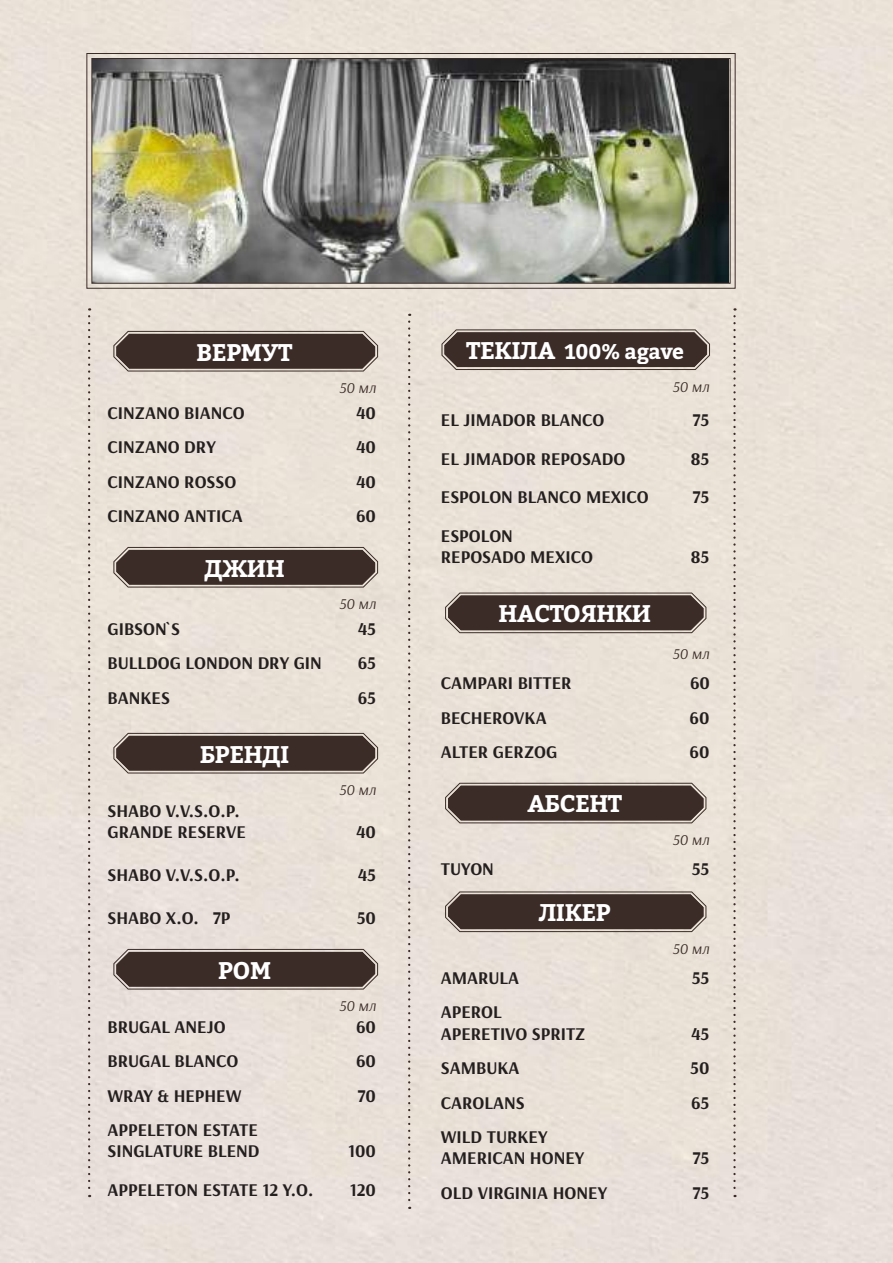
<style>
.page{position:relative;width:893px;height:1263px;background:#e9e1d8}
.page>*{position:absolute;margin:0;border:0;box-sizing:border-box;transform-origin:0 0}
.t1{font:700 24px "Bitter";letter-spacing:-.02em;color:#fff}
.t2{font:700 21px "Bitter";letter-spacing:-.03em;color:#fff}
.t3{font:700 18px/21.6px "Arsenal";color:#241f1f}
.t4{font:italic 15px "Arsenal";color:#3b2c28}
.s1{font-size:24px}
</style>
<div class="page">
<svg style="left:86px;top:53px;width:650px;height:236px;background:#c3b9b0"></svg>
<img style="left:91px;top:57px;width:640px;height:227px">
<svg style="left:88px;top:308px;width:2px;height:889px;background:#bbb0aa"></svg>
<svg style="left:408px;top:322px;width:2px;height:887px;background:#bcb2aa"></svg>
<svg style="left:112px;top:330px;width:267px;height:42px;background:#5d4f4a"></svg>
<div style="left:116px;top:334px;width:259px;height:34px;border:3px solid #3b2c28;border-radius:12px"></div>
<svg style="left:112px;top:546px;width:267px;height:42px;background:#5c4f49"></svg>
<div style="left:116px;top:550px;width:259px;height:35px;border:3px solid #3b2c28;border-radius:12px"></div>
<svg style="left:112px;top:732px;width:267px;height:42px;background:#5d4f4a"></svg>
<div style="left:116px;top:736px;width:259px;height:34px;border:3px solid #3b2c28;border-radius:12px"></div>
<svg style="left:112px;top:948px;width:267px;height:42px;background:#5d4f4b"></svg>
<div style="left:116px;top:952px;width:259px;height:34px;border:3px solid #3b2c28;border-radius:12px"></div>
<svg style="left:441px;top:328px;width:270px;height:43px;background:#5b4d48"></svg>
<svg style="left:444px;top:592px;width:263px;height:42px;background:#584a45"></svg>
<svg style="left:444px;top:782px;width:263px;height:42px;background:#574945"></svg>
<svg style="left:444px;top:890px;width:263px;height:43px;background:#5b4d48"></svg>
<svg style="left:733px;top:308px;width:3px;height:889px;background:#c8bfb6"></svg>
<h1 class="t1" style="left:197px;top:333px;width:97px">ВЕРМУТ</h1>
<p class="t4" style="left:339px;top:379px;width:38px">50 мл</p>
<p class="t3" style="left:108px;top:403px;width:139px">CINZANO BIANCO</p>
<p class="t3" style="left:356px;top:403px;width:22px">40</p>
<p class="t3" style="left:108px;top:437px;width:110px">CINZANO DRY</p>
<p class="t3" style="left:356px;top:437px;width:22px">40</p>
<p class="t3" style="left:108px;top:471px;width:130px">CINZANO ROSSO</p>
<p class="t3" style="left:356px;top:471px;width:22px">40</p>
<p class="t3" style="left:108px;top:506px;width:137px">CINZANO ANTICA</p>
<p class="t3" style="left:356px;top:506px;width:21px">60</p>
<h1 class="t1" style="left:205px;top:550px;width:82px">ДЖИН</h1>
<p class="t4" style="left:339px;top:595px;width:38px">50 мл</p>
<p class="t3" style="left:108px;top:619px;width:74px">GIBSON`S</p>
<p class="t3" style="left:358px;top:619px;width:20px">45</p>
<p class="t3" style="left:108px;top:653px;width:216px">BULLDOG LONDON DRY GIN</p>
<p class="t3" style="left:358px;top:653px;width:20px">65</p>
<p class="t3" style="left:108px;top:687px;width:64px">BANKES</p>
<p class="t3" style="left:358px;top:687px;width:20px">65</p>
<h1 class="t1" style="left:200px;top:735px;width:91px">БРЕНДІ</h1>
<p class="t3" style="left:108px;top:800px;width:140px">SHABO V.V.S.O.P.<br>GRANDE RESERVE</p>
<p class="t4" style="left:339px;top:781px;width:38px">50 мл</p>
<p class="t3" style="left:356px;top:822px;width:22px">40</p>
<p class="t3" style="left:108px;top:865px;width:134px">SHABO V.V.S.O.P.</p>
<p class="t3" style="left:358px;top:865px;width:20px">45</p>
<p class="t3" style="left:108px;top:908px;width:124px">SHABO X.O. 7Р</p>
<p class="t3" style="left:357px;top:908px;width:21px">50</p>
<h1 class="t1" style="left:218px;top:951px;width:55px">РОМ</h1>
<p class="t4" style="left:339px;top:997px;width:38px">50 мл</p>
<p class="t3" style="left:108px;top:1016px;width:120px">BRUGAL ANEJO</p>
<p class="t3" style="left:356px;top:1016px;width:21px">60</p>
<p class="t3" style="left:108px;top:1051px;width:132px">BRUGAL BLANCO</p>
<p class="t3" style="left:356px;top:1051px;width:21px">60</p>
<p class="t3" style="left:108px;top:1085px;width:135px">WRAY &amp; HEPHEW</p>
<p class="t3" style="left:358px;top:1085px;width:20px">70</p>
<p class="t3" style="left:108px;top:1119px;width:154px">APPELETON ESTATE<br>SINGLATURE BLEND</p>
<p class="t3" style="left:348px;top:1141px;width:30px">100</p>
<p class="t3" style="left:108px;top:1180px;width:207px">APPELETON ESTATE 12 Y.O.</p>
<p class="t3" style="left:350px;top:1180px;width:28px">120</p>
<p class="t2" style="left:466px;top:335px;width:219px"><span class="s1">ТЕКІЛА</span> 100% agave</p>
<p class="t4" style="left:672px;top:377px;width:38px">50 мл</p>
<p class="t3" style="left:441px;top:410px;width:165px">EL JIMADOR BLANCO</p>
<p class="t3" style="left:692px;top:410px;width:18px">75</p>
<p class="t3" style="left:441px;top:448px;width:186px">EL JIMADOR REPOSADO</p>
<p class="t3" style="left:691px;top:448px;width:20px">85</p>
<p class="t3" style="left:441px;top:487px;width:209px">ESPOLON BLANCO MEXICO</p>
<p class="t3" style="left:692px;top:487px;width:18px">75</p>
<p class="t3" style="left:441px;top:525px;width:154px">ESPOLON<br>REPOSADO MEXICO</p>
<p class="t3" style="left:691px;top:547px;width:20px">85</p>
<h1 class="t1" style="left:499px;top:595px;width:154px">НАСТОЯНКИ</h1>
<p class="t4" style="left:672px;top:645px;width:38px">50 мл</p>
<p class="t3" style="left:441px;top:673px;width:132px">CAMPARI BITTER</p>
<p class="t3" style="left:690px;top:673px;width:21px">60</p>
<p class="t3" style="left:441px;top:707px;width:107px">BECHEROVKA</p>
<p class="t3" style="left:689px;top:707px;width:21px">60</p>
<p class="t3" style="left:441px;top:741px;width:118px">ALTER GERZOG</p>
<p class="t3" style="left:689px;top:741px;width:21px">60</p>
<h1 class="t1" style="left:527px;top:785px;width:96px">АБСЕНТ</h1>
<p class="t4" style="left:672px;top:831px;width:38px">50 мл</p>
<p class="t3" style="left:441px;top:859px;width:55px">TUYON</p>
<p class="t3" style="left:692px;top:859px;width:19px">55</p>
<h1 class="t1" style="left:539px;top:894px;width:74px">ЛІКЕР</h1>
<p class="t4" style="left:672px;top:939px;width:38px">50 мл</p>
<p class="t3" style="left:441px;top:967px;width:80px">AMARULA</p>
<p class="t3" style="left:692px;top:967px;width:19px">55</p>
<p class="t3" style="left:441px;top:1002px;width:146px">APEROL<br>APERETIVO SPRITZ</p>
<p class="t3" style="left:691px;top:1023px;width:20px">45</p>
<p class="t3" style="left:441px;top:1058px;width:80px">SAMBUKA</p>
<p class="t3" style="left:690px;top:1058px;width:21px">50</p>
<p class="t3" style="left:441px;top:1092px;width:85px">CAROLANS</p>
<p class="t3" style="left:691px;top:1092px;width:20px">65</p>
<p class="t3" style="left:441px;top:1126px;width:145px">WILD TURKEY<br>AMERICAN HONEY</p>
<p class="t3" style="left:692px;top:1148px;width:18px">75</p>
<p class="t3" style="left:441px;top:1182px;width:168px">OLD VIRGINIA HONEY</p>
<p class="t3" style="left:692px;top:1182px;width:18px">75</p>
</div>
